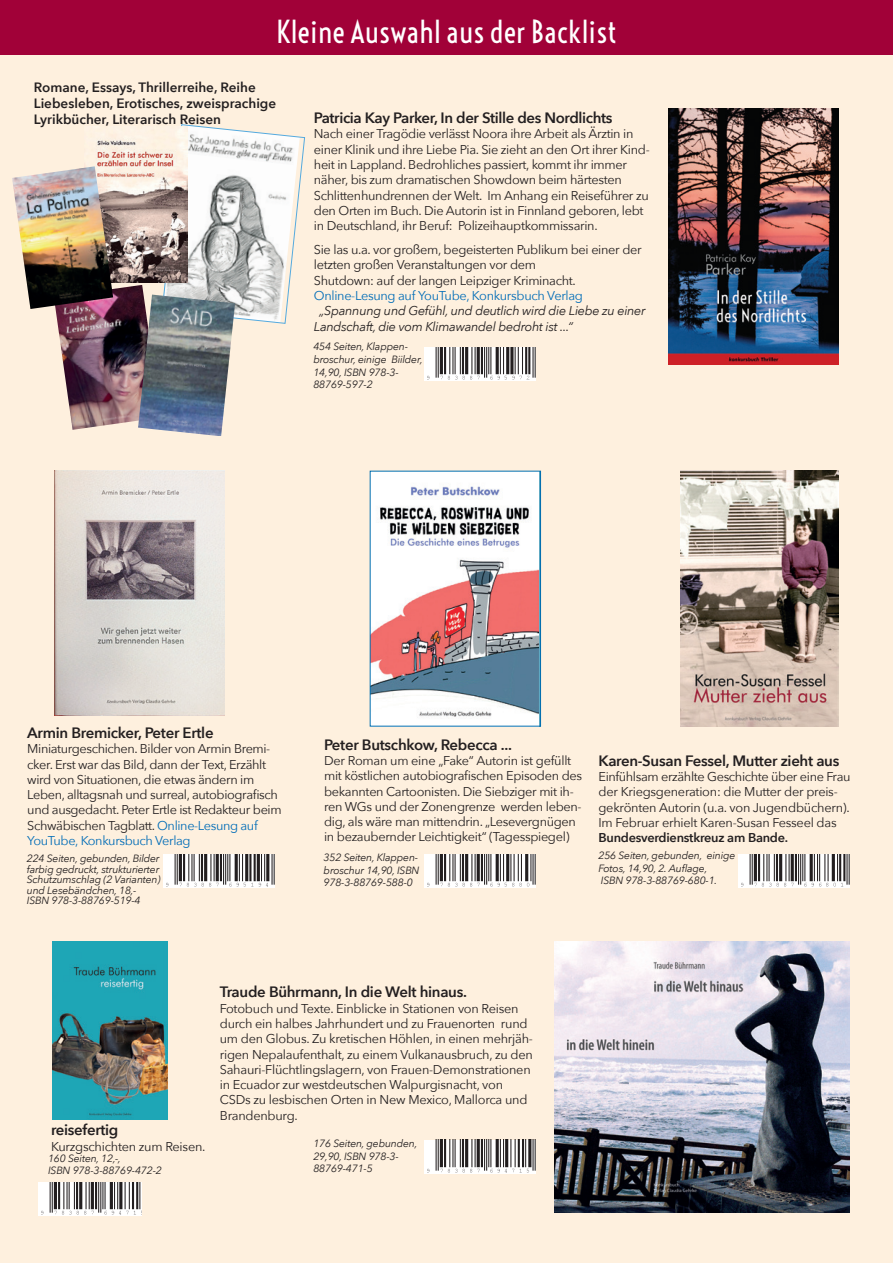
<style>
.page{position:relative;width:893px;height:1263px;background:#fef0de}
.page>*{position:absolute;margin:0;border:0;box-sizing:border-box;transform-origin:0 0}
.t1{font:30px "Voltaire";color:#fff}
.t2{font:600 15px "Avenir Next";letter-spacing:-.02em;color:#231f20}
.t3{font:600 13.5px/16.2px "Avenir Next";color:#231f20}
.t4{font:12.75px/15.3px "Avenir Next";letter-spacing:-.025em;color:#231f20}
.t5{font:italic 12.75px/15.3px "Avenir Next";letter-spacing:-.025em;color:#231f20}
.t6{font:12.75px "Avenir Next";letter-spacing:-.025em;color:#006cb7}
.t7{font:600 12.75px "Avenir Next";letter-spacing:-.02em;color:#231f20}
.t8{font:italic 10.5px/12.6px "Avenir Next";letter-spacing:-.02em;color:#231f20}
.s1{color:#006cb7}
</style>
<div class="page">
<div style="left:0;top:0;width:893px;height:55px;background:#a10138"></div>
<img style="left:55px;top:471px;width:169px;height:244px">
<img style="left:668px;top:108px;width:171px;height:256px">
<img style="left:681px;top:471px;width:158px;height:255px">
<img style="left:372px;top:473px;width:166px;height:251px">
<div style="left:370px;top:471px;width:171px;height:255px;border:1px solid #006eaf"></div>
<img style="left:554px;top:941px;width:296px;height:271px">
<img style="left:52px;top:941px;width:116px;height:178px">
<img style="left:738px;top:854px;width:112px;height:34px">
<img style="left:424px;top:854px;width:111px;height:33px">
<img style="left:425px;top:347px;width:111px;height:34px">
<img style="left:163px;top:854px;width:112px;height:33px">
<img style="left:424px;top:1140px;width:111px;height:33px">
<img style="left:38px;top:1182px;width:104px;height:34px">
<img style="left:55px;top:285px;width:100px;height:145px">
<svg style="left:163px;top:124px;width:142px;height:200px"></svg>
<img style="left:93px;top:127px;width:94px;height:156px">
<img style="left:138px;top:295px;width:97px;height:141px">
<img style="left:12px;top:166px;width:101px;height:143px">
<h1 class="t1" style="left:276px;top:14px;width:342px">Kleine Auswahl aus der Backlist</h1>
<p class="t3" style="left:34px;top:79px;width:244px">Romane, Essays, Thrillerreihe, Reihe<br>Liebesleben, Erotisches, zweisprachige<br>Lyrikbücher, Literarisch Reisen</p>
<p class="t2" style="left:314px;top:105px;width:300px">Patricia Kay Parker, In der Stille des Nordlichts</p>
<p class="t4" style="left:314px;top:126px;width:337px">Nach einer Tragödie verlässt Noora ihre Arbeit als Ärztin in einer Klinik und ihre Liebe Pia. Sie zieht an den Ort ihrer Kind&shy;heit in Lappland. Bedrohliches passiert, kommt ihr immer näher, bis zum dramatischen Showdown beim härtesten Schlittenhundrennen der Welt. Im Anhang ein Reiseführer zu den Orten im Buch. Die Autorin ist in Finnland geboren, lebt in Deutschland, ihr Beruf: Polizeihauptkommissarin.</p>
<p class="t4" style="left:314px;top:241px;width:329px">Sie las u.a. vor großem, begeisterten Publikum bei einer der letzten großen Veranstaltungen vor dem<br>Shutdown: auf der langen Leipziger Kriminacht.</p>
<p class="t6" style="left:314px;top:285px;width:271px">Online-Lesung auf YouTube, Konkursbuch Verlag</p>
<p class="t5" style="left:314px;top:303px;width:333px;text-indent:6px">„Spannung und Gefühl, und deutlich wird die Liebe zu einer<br>Landschaft, die vom Klimawandel bedroht ist ...“</p>
<p class="t8" style="left:313px;top:340px;width:111px">454 Seiten, Klappen&shy;broschur, einige Biilder,<br>14,90, ISBN 978-3-<br>88769-597-2</p>
<p class="t2" style="left:27px;top:720px;width:188px">Armin Bremicker, Peter Ertle</p>
<p class="t4" style="left:27px;top:740px;width:256px">Miniaturgeschichen. Bilder von Armin Bremi&shy;cker. Erst war das Bild, dann der Text, Erzählt wird von Situationen, die etwas ändern im Leben, alltagsnah und surreal, autobiografisch und ausgedacht. Peter Ertle ist Redakteur beim Schwäbischen Tagblatt. <span class="s1">Online-Lesung auf YouTube, Konkursbuch Verlag</span></p>
<p class="t8" style="left:27px;top:853px;width:135px;line-height:10.5px">224 Seiten, gebunden, Bilder farbig gedruckt, strukturierter<br>Schutzumschlag (2 Varianten) und Lesebändchen, 18,-<br>ISBN 978-3-88769-519-4</p>
<p class="t2" style="left:324px;top:731px;width:189px">Peter Butschkow, Rebecca ...</p>
<p class="t4" style="left:324px;top:752px;width:260px">Der Roman um eine „Fake“ Autorin ist gefüllt mit köstlichen autobiografischen Episoden des bekannten Cartoonisten. Die Siebziger mit ih&shy;ren WGs und der Zonengrenze werden leben&shy;dig, als wäre man mittendrin. „Lesevergnügen in bezaubernder Leichtigkeit“ (Tagesspiegel)</p>
<p class="t8" style="left:324px;top:851px;width:97px;text-align:justify">352 Seiten, Klappen&shy;broschur 14,90, ISBN 978-3-88769-588-0</p>
<p class="t2" style="left:598px;top:748px;width:242px">Karen-Susan Fessel, Mutter zieht aus</p>
<p class="t4" style="left:598px;top:768px;width:254px">Einfühlsam erzählte Geschichte über eine Frau der Kriegsgeneration: die Mutter der preis&shy;gekrönten Autorin (u.a. von Jugendbüchern).<br>Im Februar erhielt Karen-Susan Fesseel das</p>
<p class="t7" style="left:598px;top:827px;width:191px">Bundesverdienstkreuz am Bande.</p>
<p class="t8" style="left:598px;top:849px;width:138px">256 Seiten, gebunden, einige<br>Fotos, 14,90, 2. Auflage,<br>ISBN 978-3-88769-680-1.</p>
<p class="t2" style="left:51px;top:1117px;width:69px">reisefertig</p>
<p class="t4" style="left:51px;top:1138px;width:156px">Kurzgschichten zum Reisen.</p>
<p class="t8" style="left:48px;top:1151px;width:115px">160 Seiten, 12,-,<br>ISBN 978-3-88769-472-2</p>
<p class="t2" style="left:220px;top:979px;width:249px">Traude Bührmann, In die Welt hinaus.</p>
<p class="t4" style="left:220px;top:1000px;width:315px">Fotobuch und Texte. Einblicke in Stationen von Reisen durch ein halbes Jahrhundert und zu Frauenorten rund um den Globus. Zu kretischen Höhlen, in einen mehrjäh&shy;rigen Nepalaufenthalt, zu einem Vulkanausbruch, zu den Sahauri-Flüchtlingslagern, von Frauen-Demonstrationen in Ecuador zur westdeutschen Walpurgisnacht, von CSDs zu lesbischen Orten in New Mexico, Mallorca und Brandenburg.</p>
<p class="t8" style="left:313px;top:1136px;width:105px">176 Seiten, gebunden,<br>29,90, ISBN 978-3-<br>88769-471-5</p>
</div>
